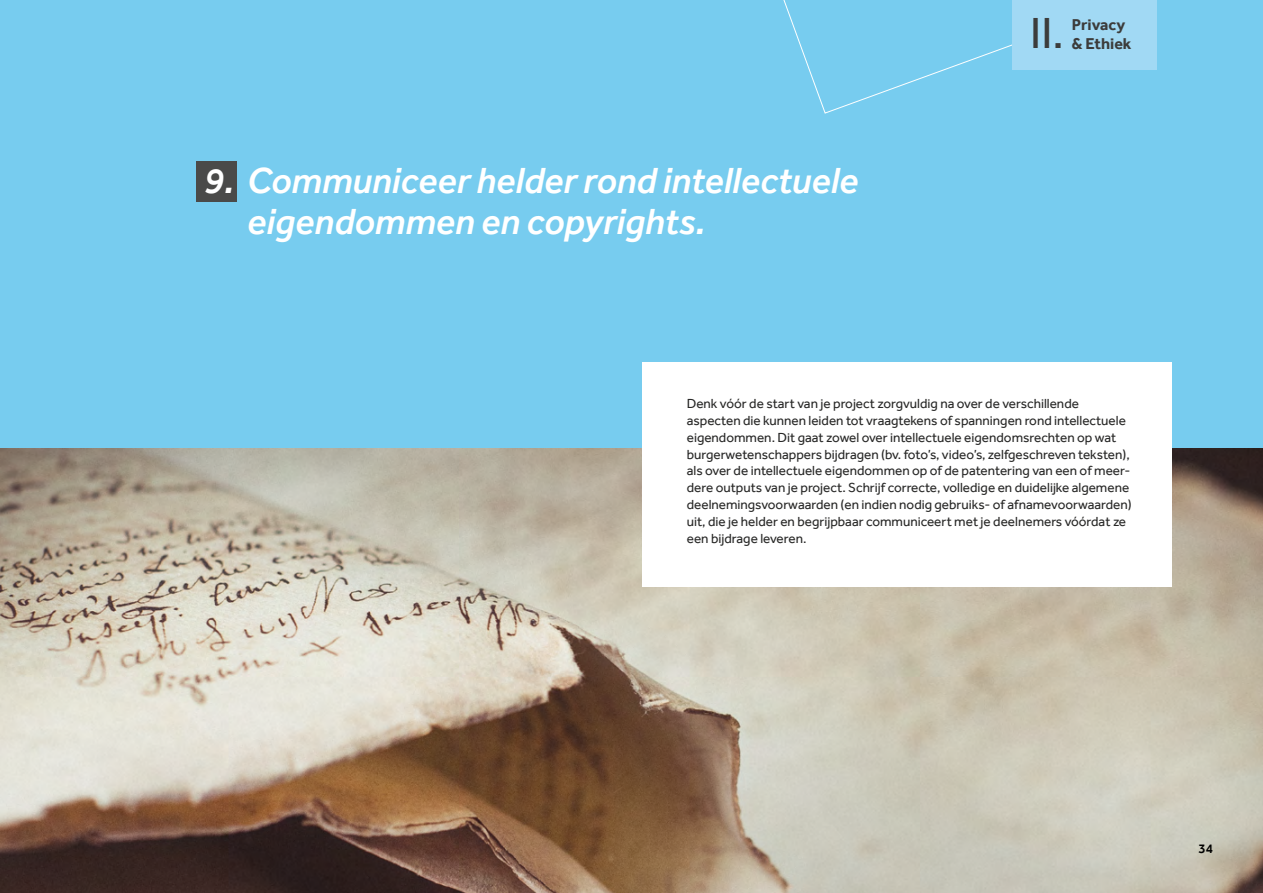
<style>
.page{position:relative;width:1263px;height:893px;background:#77ccef}
.page>*{position:absolute;margin:0;border:0;box-sizing:border-box;transform-origin:0 0}
.t1{font:44.7px "Effra";color:#3c3c3b}
.t2{font:italic 500 37.35px/41.2px "Effra";color:#fff}
.t3{font:700 16.2px/18.9px "Effra";color:#3c3c3b}
.t4{font:13.5px/17px "Effra";color:#282827}
.t5{font:500 13.5px "Effra";color:#000}
</style>
<div class="page">
<svg style="left:783px;top:0;width:374px;height:114px"></svg>
<img style="left:0;top:449px;width:1263px;height:444px">
<div style="left:642px;top:362px;width:529px;height:225px;background:#fff"></div>
<div style="left:196px;top:162px;width:41px;height:40px;background:#4a4a49"></div>
<div style="left:1012px;top:0;width:144px;height:70px;background:#a1d9f4"></div>
<h2 class="t2" style="left:247px;top:159px;width:613px;text-indent:-44px">9. Communiceer helder rond intellectuele eigendommen en copyrights.</h2>
<h1 class="t1" style="left:1030px;top:6px;width:35px">II.</h1>
<p class="t3" style="left:1072px;top:15px;width:61px">Privacy &amp; Ethiek</p>
<p class="t4" style="left:687px;top:394px;width:446px">Denk vóór de start van je project zorgvuldig na over de verschillende aspecten die kunnen leiden tot vraagtekens of spanningen rond intellectuele eigendommen. Dit gaat zowel over intellectuele eigendomsrechten op wat burgerwetenschappers bijdragen (bv. foto’s, video’s, zelfgeschreven teksten), als over de intellectuele eigendommen op of de patentering van een of meer&shy;dere outputs van je project. Schrijf correcte, volledige en duidelijke algemene deelnemingsvoorwaarden (en indien nodig gebruiks- of afnamevoorwaarden) uit, die je helder en begrijpbaar communiceert met je deelnemers vóórdat ze een bijdrage leveren.</p>
<p class="t5" style="left:1198px;top:841px;width:16px">34</p>
</div>
